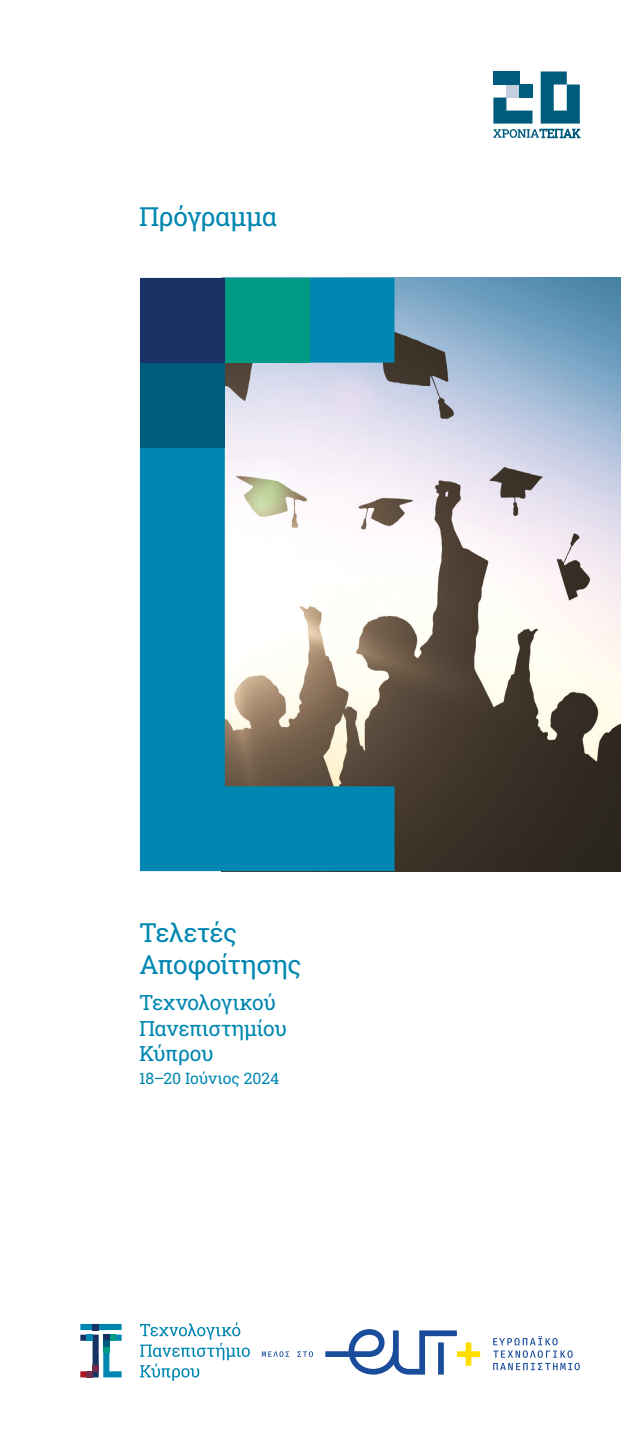
<style>
.page{position:relative;width:621px;height:1439px;background:#fff}
.page>*{position:absolute;margin:0;border:0;box-sizing:border-box;transform-origin:0 0}
.t1{font:26.25px/31.5px "Roboto Slab";letter-spacing:-.02em;color:#0087b1}
.t2{font:21px/25.2px "Roboto Slab";letter-spacing:-.02em;color:#0087b1}
.t3{font:15.75px "Roboto Slab";letter-spacing:-.005em;color:#0087b1}
</style>
<div class="page">
<img style="left:394px;top:278px;width:226px;height:593px">
<svg style="left:140px;top:278px;width:254px;height:593px"></svg>
<div style="left:224px;top:278px;width:85px;height:85px;background:#009b84"></div>
<div style="left:140px;top:278px;width:84px;height:85px;background:#183264"></div>
<div style="left:140px;top:363px;width:84px;height:84px;background:#005c7d"></div>
<svg style="left:493px;top:71px;width:86px;height:67px"></svg>
<svg style="left:80px;top:1324px;width:41px;height:53px"></svg>
<svg style="left:140px;top:1322px;width:110px;height:58px"></svg>
<svg style="left:493px;top:1336px;width:86px;height:34px"></svg>
<svg style="left:325px;top:1329px;width:154px;height:45px"></svg>
<svg style="left:261px;top:1351px;width:28px;height:6px"></svg>
<svg style="left:297px;top:1351px;width:16px;height:6px"></svg>
<p class="t1" style="left:139px;top:200px;width:140px">Πρόγραμμα</p>
<p class="t1" style="left:139px;top:916px;width:164px">Τελετές<br>Αποφοίτησης</p>
<p class="t2" style="left:139px;top:989px;width:149px">Τεχνολογικού<br>Πανεπιστημίου<br>Κύπρου</p>
<p class="t3" style="left:139px;top:1067px;width:142px">18–20 Ιούνιος 2024</p>
</div>
